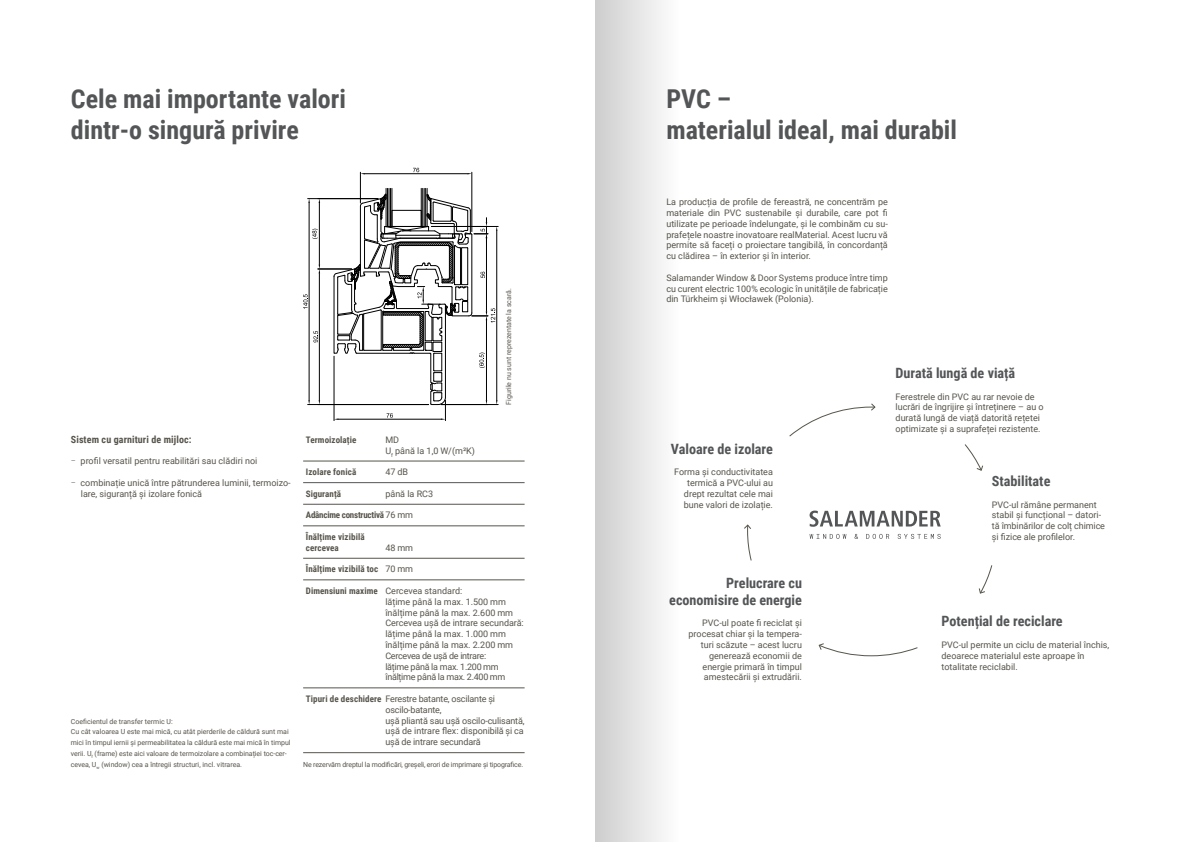
<style>
.page{position:relative;width:1191px;height:842px;background:#fff}
.page>*{position:absolute;margin:0;border:0;box-sizing:border-box;transform-origin:0 0}
.t1{font:700 26px/31.2px "Roboto Condensed";color:#535557}
.t2{font:700 14.2px/17px "Roboto Condensed";color:#535557;text-align:right}
.t3{font:700 10px "Roboto Condensed";letter-spacing:.01em;color:#57544b}
.t4{font:9px/10.8px "Roboto";color:#57544b}
.t5{font:700 9px/10.8px "Roboto Condensed";letter-spacing:.01em;color:#57544b}
.t6{font:700 9px "Roboto Condensed";letter-spacing:-.025em;color:#57544b}
.t7{font:7px/10.8px "Roboto";letter-spacing:-.005em;color:#57544b}
.s1{font-weight:300}
.s2{font-family:"Roboto";font-weight:400}
.s3{font-family:"Roboto Condensed";font-weight:700}
</style>
<div class="page">
<svg style="left:789px;top:403px;width:86px;height:34px"></svg>
<svg style="left:744px;top:524px;width:8px;height:37px"></svg>
<svg style="left:964px;top:444px;width:19px;height:27px"></svg>
<svg style="left:818px;top:643px;width:100px;height:13px"></svg>
<svg style="left:978px;top:565px;width:14px;height:29px"></svg>
<svg style="left:809px;top:511px;width:131px;height:16px"></svg>
<svg style="left:809px;top:534px;width:37px;height:5px"></svg>
<svg style="left:854px;top:534px;width:4px;height:5px"></svg>
<svg style="left:866px;top:534px;width:23px;height:5px"></svg>
<svg style="left:897px;top:534px;width:43px;height:5px"></svg>
<hr style="left:319px;top:273px;width:1px;height:127px;background:#000">
<svg style="left:313px;top:331px;width:5px;height:11px"></svg>
<hr style="left:308px;top:404px;width:120px;height:1px;background:#000">
<hr style="left:308px;top:198px;width:70px;height:1px;background:#000">
<hr style="left:309px;top:203px;width:1px;height:197px;background:#000">
<svg style="left:303px;top:294px;width:5px;height:15px"></svg>
<hr style="left:318px;top:269px;width:33px;height:1px;background:#000">
<hr style="left:319px;top:203px;width:1px;height:62px;background:#000">
<svg style="left:312px;top:229px;width:6px;height:10px"></svg>
<hr style="left:431px;top:226px;width:67px;height:1px;background:#000">
<hr style="left:441px;top:404px;width:57px;height:1px;background:#000">
<hr style="left:360px;top:172px;width:1px;height:31px;background:#000">
<hr style="left:471px;top:172px;width:1px;height:60px;background:#000">
<hr style="left:365px;top:174px;width:102px;height:1px;background:#000">
<svg style="left:413px;top:168px;width:6px;height:4px"></svg>
<hr style="left:386px;top:188px;width:1px;height:38px;background:#000">
<hr style="left:392px;top:188px;width:1px;height:38px;background:#000">
<hr style="left:387px;top:188px;width:1px;height:38px;background:#000">
<hr style="left:389px;top:188px;width:1px;height:38px;background:#000">
<hr style="left:390px;top:188px;width:1px;height:38px;background:#000">
<hr style="left:427px;top:188px;width:1px;height:38px;background:#000">
<hr style="left:421px;top:188px;width:1px;height:38px;background:#000">
<hr style="left:425px;top:188px;width:1px;height:38px;background:#000">
<hr style="left:424px;top:188px;width:1px;height:38px;background:#000">
<hr style="left:422px;top:188px;width:1px;height:38px;background:#000">
<svg style="left:333px;top:194px;width:164px;height:227px"></svg>
<hr style="left:303px;top:461px;width:221px;height:1px;background:#57544b">
<hr style="left:303px;top:482px;width:221px;height:1px;background:#535557">
<hr style="left:303px;top:504px;width:221px;height:1px;background:#57544b">
<hr style="left:303px;top:526px;width:221px;height:1px;background:#57544b">
<hr style="left:303px;top:558px;width:221px;height:1px;background:#57544b">
<hr style="left:303px;top:580px;width:221px;height:1px;background:#57544b">
<hr style="left:303px;top:688px;width:221px;height:1px;background:#57544b">
<hr style="left:303px;top:752px;width:221px;height:1px;background:#57544b">
<div style="left:595px;top:0;width:85px;height:842px;background:linear-gradient(to right,#cdcdcd,#fff)"></div>
<h1 class="t1" style="left:71px;top:82px;width:277px">Cele mai importante valori dintr-o singură privire</h1>
<h1 class="t1" style="left:666px;top:82px;width:292px">PVC –<br>materialul ideal, mai durabil</h1>
<p class="t3" style="left:71px;top:432px;width:122px">Sistem cu garnituri de mijloc:</p>
<p class="t4" style="left:71px;top:455px;width:188px"><span class="s1">−</span> profil versatil pentru reabilitări sau clădiri noi</p>
<p class="t4" style="left:81px;top:477px;width:211px;text-indent:-10px"><span class="s1">−</span> combinație unică între pătrunderea luminii, termoizo&shy;lare, siguranță și izolare fonică</p>
<p class="t7" style="left:71px;top:715px;width:221px">Coeficientul de transfer termic U:<br>Cu cât valoarea U este mai mică, cu atât pierderile de căldură sunt mai mici în timpul iernii și permeabilitatea la căldură este mai mică în timpul verii. U<sub>f</sub> (frame) este aici valoare de termoizolare a combinației toc-cer&shy;cevea, U<sub>w</sub> (window) cea a întregii structuri, incl. vitrarea.</p>
<p class="t7" style="left:503px;top:405px;width:118px;rotate:-90deg">Figurile nu sunt reprezentate la scară.</p>
<p class="t5" style="left:306px;top:434px;width:52px">Termoizolație</p>
<p class="t4" style="left:385px;top:434px;width:91px">MD<br>U<sub>f</sub> până la 1,0 W/(m²K)</p>
<p class="t5" style="left:306px;top:466px;width:52px">Izolare fonică</p>
<p class="t4" style="left:385px;top:466px;width:24px">47 dB</p>
<p class="t5" style="left:306px;top:488px;width:37px">Siguranță</p>
<p class="t4" style="left:385px;top:488px;width:49px">până la RC3</p>
<p class="t6" style="left:306px;top:509px;width:109px">Adâncime constructivă <span class="s2">76 mm</span></p>
<p class="t5" style="left:306px;top:531px;width:60px">Înălțime vizibilă cercevea</p>
<p class="t4" style="left:385px;top:542px;width:29px">48 mm</p>
<p class="t5" style="left:306px;top:563px;width:109px">Înălțime vizibilă toc <span class="s2">70 mm</span></p>
<p class="t4" style="left:385px;top:585px;width:140px;text-indent:-80px"><span class="s3">Dimensiuni maxime</span> Cercevea standard:<br>lățime până la max. 1.500 mm înălțime până la max. 2.600 mm<br>Cercevea ușă de intrare secundară: lățime până la max. 1.000 mm înălțime până la max. 2.200 mm<br>Cercevea de ușă de intrare:<br>lățime până la max. 1.200 mm înălțime până la max. 2.400 mm</p>
<p class="t4" style="left:385px;top:693px;width:141px;text-indent:-80px"><span class="s3">Tipuri de deschidere</span> Ferestre batante, oscilante și oscilo-batante,<br>ușă pliantă sau ușă oscilo-culisantă, ușă de intrare flex: disponibilă și ca ușă de intrare secundară</p>
<p class="t7" style="left:303px;top:758px;width:222px">Ne rezervăm dreptul la modificări, greșeli, erori de imprimare și tipografice.</p>
<p class="t4" style="left:666px;top:196px;width:223px;text-align:justify">La producția de profile de fereastră, ne concentrăm pe materiale din PVC sustenabile și durabile, care pot fi utilizate pe perioade îndelungate, și le combinăm cu su&shy;prafețele noastre inovatoare realMaterial. Acest lucru vă permite să faceți o proiectare tangibilă, în concordanță cu clădirea – în exterior și în interior.</p>
<p class="t4" style="left:666px;top:272px;width:223px;text-align:justify">Salamander Window &amp; Door Systems produce între timp cu curent electric 100% ecologic în unitățile de fabricație din Türkheim și Włocławek (Polonia).</p>
<h2 class="t2" style="left:671px;top:440px;width:104px">Valoare de izolare</h2>
<p class="t4" style="left:674px;top:466px;width:100px;text-align:right">Forma și conductivitatea termică a PVC-ului au drept rezultat cele mai bune valori de izolație.</p>
<h2 class="t2" style="left:669px;top:574px;width:134px">Prelucrare cu economisire de energie</h2>
<p class="t4" style="left:688px;top:617px;width:115px;text-align:right">PVC-ul poate fi reciclat și procesat chiar și la tempera&shy;turi scăzute – acest lucru generează economii de energie primară în timpul amestecării și extrudării.</p>
<h2 class="t2" style="left:895px;top:364px;width:121px">Durată lungă de viață</h2>
<p class="t4" style="left:895px;top:391px;width:149px">Ferestrele din PVC au rar nevoie de lucrări de îngrijire și întreținere – au o durată lungă de viață datorită rețetei optimizate și a suprafeței rezistente.</p>
<h2 class="t2" style="left:992px;top:472px;width:60px">Stabilitate</h2>
<p class="t4" style="left:992px;top:499px;width:115px">PVC-ul rămâne permanent stabil și funcțional – datori&shy;tă îmbinărilor de colț chimice și fizice ale profilelor.</p>
<h2 class="t2" style="left:941px;top:612px;width:123px">Potențial de reciclare</h2>
<p class="t4" style="left:941px;top:639px;width:169px">PVC-ul permite un ciclu de material închis, deoarece materialul este aproape în totalitate reciclabil.</p>
</div>
